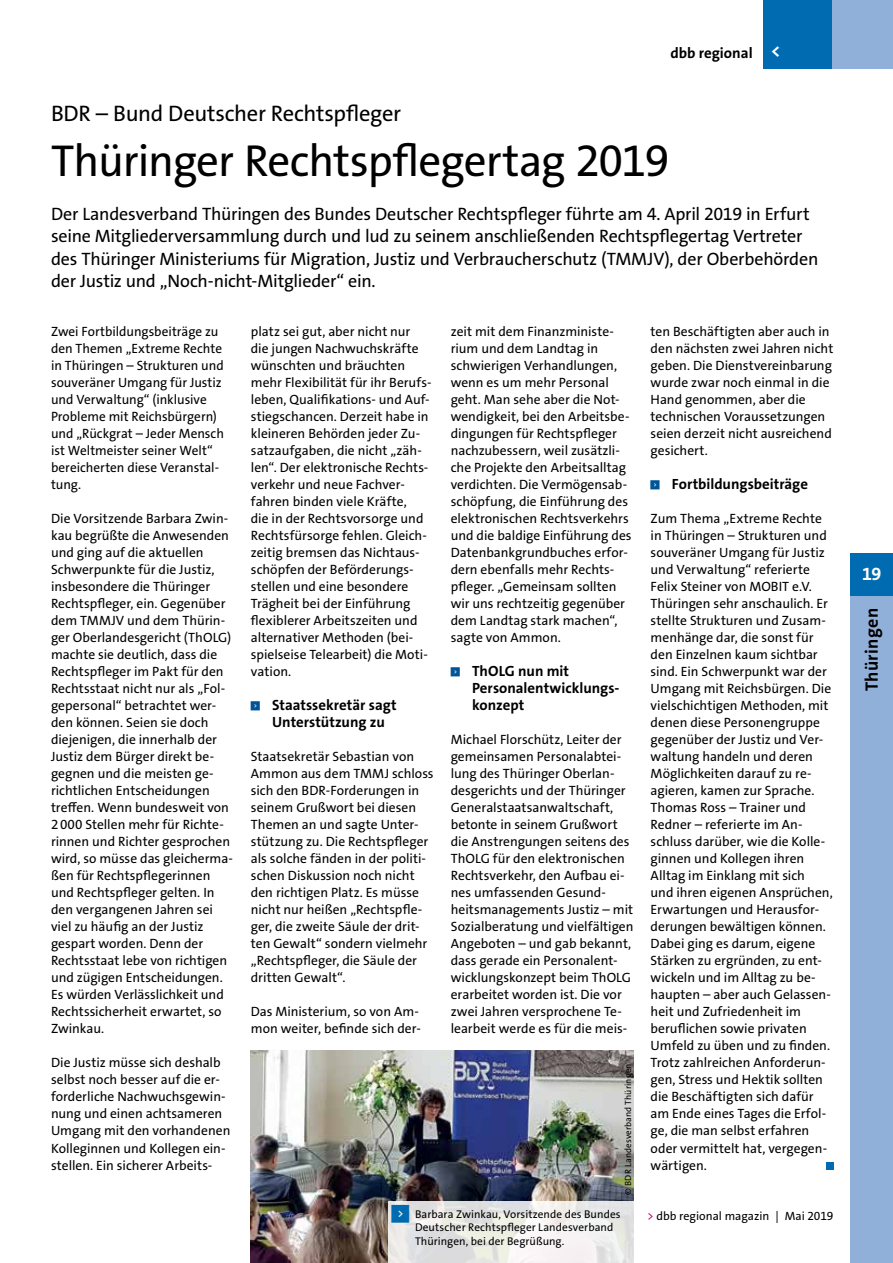
<style>
.page{position:relative;width:893px;height:1263px;background:#fff}
.page>*{position:absolute;margin:0;border:0;box-sizing:border-box;transform-origin:0 0}
.t1{font:45px "The Sans Os F";letter-spacing:-.025em;color:#000}
.t2{font:22.5px "The Sans Os F";letter-spacing:-.01em;color:#000}
.t3{font:18px/22.5px "The Sans Os F";letter-spacing:-.015em;color:#000}
.t4{font:700 18px "The Sans Os F";letter-spacing:.02em;color:#000}
.t5{font:700 18px "The Sans Os F";color:#fff}
.t6{font:700 15px "The Sans Os F";color:#000}
.t7{font:700 14.85px/17px "The Sans Os F";color:#000}
.t8{font:13.5px/17px "The Sans Os F";color:#000}
.t9{font:12px "The Sans Os F";letter-spacing:-.005em;color:#000}
.t10{font:11.25px/13.5px "The Sans Os F";letter-spacing:.005em;color:#000}
.t11{font:9px "The Sans Os F";letter-spacing:.015em;color:#000}
.t12{font:5.85px "Top Numbers";color:#005496}
.s1{font-size:18px;color:#fff}
.s2{font-family:"Top Numbers";color:#006bb1}
.s3{color:#c40075}
</style>
<div class="page">
<div style="left:826px;top:1162px;width:7px;height:7px;background:#006bb1"></div>
<img style="left:251px;top:1050px;width:383px;height:213px">
<svg style="left:388px;top:1201px;width:246px;height:62px"></svg>
<div style="left:763px;top:0;width:130px;height:68px;background:#91b0d9"></div>
<div style="left:763px;top:0;width:68px;height:68px;background:#006bb1"></div>
<div style="left:850px;top:595px;width:43px;height:668px;background:#91b0d9"></div>
<div style="left:850px;top:553px;width:43px;height:42px;background:#006bb1"></div>
<p class="t6" style="left:670px;top:44px;width:112px">dbb regional <span class="s1">&lt;</span></p>
<h2 class="t2" style="left:51px;top:99px;width:352px">BDR – Bund Deutscher Rechtspfleger</h2>
<h1 class="t1" style="left:51px;top:132px;width:620px">Thüringer Rechtspflegertag 2019</h1>
<p class="t3" style="left:51px;top:203px;width:769px">Der Landesverband Thüringen des Bundes Deutscher Rechtspfleger führte am 4. April 2019 in Erfurt seine Mitgliederversammlung durch und lud zu seinem anschließenden Rechtspflegertag Vertreter des Thüringer Ministeriums für Migration, Justiz und Verbraucherschutz (TMMJV), der Oberbehörden der Justiz und „Noch-nicht-Mitglieder“ ein.</p>
<p class="t8" style="left:51px;top:323px;width:174px">Zwei Fortbildungsbeiträge zu den Themen „Extreme Rechte in Thüringen – Strukturen und souveräner Umgang für Justiz und Verwaltung“ (inklusive<br>Probleme mit Reichsbürgern) und „Rückgrat – Jeder Mensch ist Weltmeister seiner Welt“ bereicherten diese Veranstal&shy;tung.</p>
<p class="t8" style="left:51px;top:510px;width:183px">Die Vorsitzende Barbara Zwin&shy;kau begrüßte die Anwesenden und ging auf die aktuellen<br>Schwerpunkte für die Justiz, insbesondere die Thüringer<br>Rechtspfleger, ein. Gegenüber dem TMMJV und dem Thürin&shy;ger Oberlandesgericht (ThOLG) machte sie deutlich, dass die<br>Rechtspfleger im Pakt für den<br>Rechtsstaat nicht nur als „Fol&shy;gepersonal“ betrachtet wer&shy;den können. Seien sie doch diejenigen, die innerhalb der<br>Justiz dem Bürger direkt be&shy;gegnen und die meisten ge&shy;richtlichen Entscheidungen treffen. Wenn bundesweit von<br>2000 Stellen mehr für Richte&shy;rinnen und Richter gesprochen wird, so müsse das gleicherma&shy;ßen für Rechtspflegerinnen und Rechtspfleger gelten. In den vergangenen Jahren sei viel zu häufig an der Justiz gespart worden. Denn der<br>Rechtsstaat lebe von richtigen und zügigen Entscheidungen.<br>Es würden Verlässlichkeit und<br>Rechtssicherheit erwartet, so<br>Zwinkau.</p>
<p class="t8" style="left:51px;top:1054px;width:181px">Die Justiz müsse sich deshalb selbst noch besser auf die er&shy;forderliche Nachwuchsgewin&shy;nung und einen achtsameren<br>Umgang mit den vorhandenen<br>Kolleginnen und Kollegen ein&shy;stellen. Ein sicherer Arbeits-</p>
<p class="t8" style="left:651px;top:323px;width:184px">ten Beschäftigten aber auch in den nächsten zwei Jahren nicht geben. Die Dienstvereinbarung wurde zwar noch einmal in die<br>Hand genommen, aber die technischen Voraussetzungen seien derzeit nicht ausreichend gesichert.</p>
<p class="t12" style="left:651px;top:480px;width:11px">&lt;</p>
<p class="t7" style="left:672px;top:476px;width:138px">Fortbildungsbeiträge</p>
<p class="t8" style="left:651px;top:510px;width:184px">Zum Thema „Extreme Rechte in Thüringen – Strukturen und souveräner Umgang für Justiz und Verwaltung“ referierte<br>Felix Steiner von MOBIT e.V.<br>Thüringen sehr anschaulich. Er stellte Strukturen und Zusam&shy;menhänge dar, die sonst für den Einzelnen kaum sichtbar sind. Ein Schwerpunkt war der<br>Umgang mit Reichsbürgen. Die vielschichtigen Methoden, mit denen diese Personengruppe gegenüber der Justiz und Ver&shy;waltung handeln und deren<br>Möglichkeiten darauf zu re&shy;agieren, kamen zur Sprache.<br>Thomas Ross – Trainer und<br>Redner – referierte im An&shy;schluss darüber, wie die Kolle&shy;ginnen und Kollegen ihren<br>Alltag im Einklang mit sich<br>und ihren eigenen Ansprüchen,<br>Erwartungen und Herausfor&shy;derungen bewältigen können.<br>Dabei ging es darum, eigene<br>Stärken zu ergründen, zu ent&shy;wickeln und im Alltag zu be&shy;haupten – aber auch Gelassen&shy;heit und Zufriedenheit im beruflichen sowie privaten<br>Umfeld zu üben und zu finden.<br>Trotz zahlreichen Anforderun&shy;gen, Stress und Hektik sollten die Beschäftigten sich dafür am Ende eines Tages die Erfol&shy;ge, die man selbst erfahren oder vermittelt hat, vergegen&shy;wärtigen.</p>
<p class="t8" style="left:251px;top:323px;width:182px">platz sei gut, aber nicht nur die jungen Nachwuchskräfte wünschten und bräuchten mehr Flexibilität für ihr Berufs&shy;leben, Qualifikations- und Auf&shy;stiegschancen. Derzeit habe in kleineren Behörden jeder Zu&shy;satzaufgaben, die nicht „zäh&shy;len“. Der elektronische Rechts&shy;verkehr und neue Fachver&shy;fahren binden viele Kräfte,<br>die in der Rechtsvorsorge und<br>Rechtsfürsorge fehlen. Gleich&shy;zeitig bremsen das Nichtaus&shy;schöpfen der Beförderungs&shy;stellen und eine besondere<br>Trägheit bei der Einführung flexiblerer Arbeitszeiten und alternativer Methoden (bei&shy;spielseise Telearbeit) die Moti&shy;vation.</p>
<p class="t12" style="left:251px;top:701px;width:11px">&lt;</p>
<p class="t7" style="left:272px;top:697px;width:126px">Staatssekretär sagt<br>Unterstützung zu</p>
<p class="t8" style="left:251px;top:748px;width:184px">Staatsekretär Sebastian von<br>Ammon aus dem TMMJ schloss sich den BDR-Forderungen in seinem Grußwort bei diesen<br>Themen an und sagte Unter&shy;stützung zu. Die Rechtspfleger als solche fänden in der politi&shy;schen Diskussion noch nicht den richtigen Platz. Es müsse nicht nur heißen „Rechtspfle&shy;ger, die zweite Säule der drit&shy;ten Gewalt“ sondern vielmehr „Rechtspfleger, die Säule der dritten Gewalt“.</p>
<p class="t8" style="left:251px;top:1003px;width:171px">Das Ministerium, so von Am&shy;mon weiter, befinde sich der-</p>
<p class="t8" style="left:451px;top:323px;width:182px">zeit mit dem Finanzministe&shy;rium und dem Landtag in schwierigen Verhandlungen, wenn es um mehr Personal geht. Man sehe aber die Not&shy;wendigkeit, bei den Arbeitsbe&shy;dingungen für Rechtspfleger nachzubessern, weil zusätzli&shy;che Projekte den Arbeitsalltag verdichten. Die Vermögensab&shy;schöpfung, die Einführung des elektronischen Rechtsverkehrs und die baldige Einführung des<br>Datenbankgrundbuches erfor&shy;dern ebenfalls mehr Rechts&shy;pfleger. „Gemeinsam sollten wir uns rechtzeitig gegenüber dem Landtag stark machen“, sagte von Ammon.</p>
<p class="t12" style="left:451px;top:667px;width:11px">&lt;</p>
<p class="t7" style="left:472px;top:663px;width:149px">ThOLG nun mit<br>Personalentwicklungs&shy;konzept</p>
<p class="t8" style="left:451px;top:731px;width:184px">Michael Florschütz, Leiter der gemeinsamen Personalabtei&shy;lung des Thüringer Oberlan&shy;desgerichts und der Thüringer<br>Generalstaatsanwaltschaft, betonte in seinem Grußwort die Anstrengungen seitens des<br>ThOLG für den elektronischen<br>Rechtsverkehr, den Aufbau ei&shy;nes umfassenden Gesund&shy;heitsmanagements Justiz – mit<br>Sozialberatung und vielfältigen<br>Angeboten – und gab bekannt, dass gerade ein Personalent&shy;wicklungskonzept beim ThOLG erarbeitet worden ist. Die vor zwei Jahren versprochene Te&shy;learbeit werde es für die meis-</p>
<p class="t11" style="left:622px;top:1194px;width:132px;rotate:-90deg">© BDR Landesverband Thüringen</p>
<p class="t10" style="left:415px;top:1207px;width:207px;text-indent:-23px"><span class="s2">&lt;</span> Barbara Zwinkau, Vorsitzende des Bundes<br>Deutscher Rechtspfleger Landesverband<br>Thüringen, bei der Begrüßung.</p>
<p class="t9" style="left:647px;top:1208px;width:188px"><span class="s3">&gt;</span> dbb regional magazin | Mai 2019</p>
<h3 class="t5" style="left:862px;top:562px;width:21px">19</h3>
<h3 class="t4" style="left:860px;top:691px;width:85px;rotate:-90deg">Thüringen</h3>
</div>
